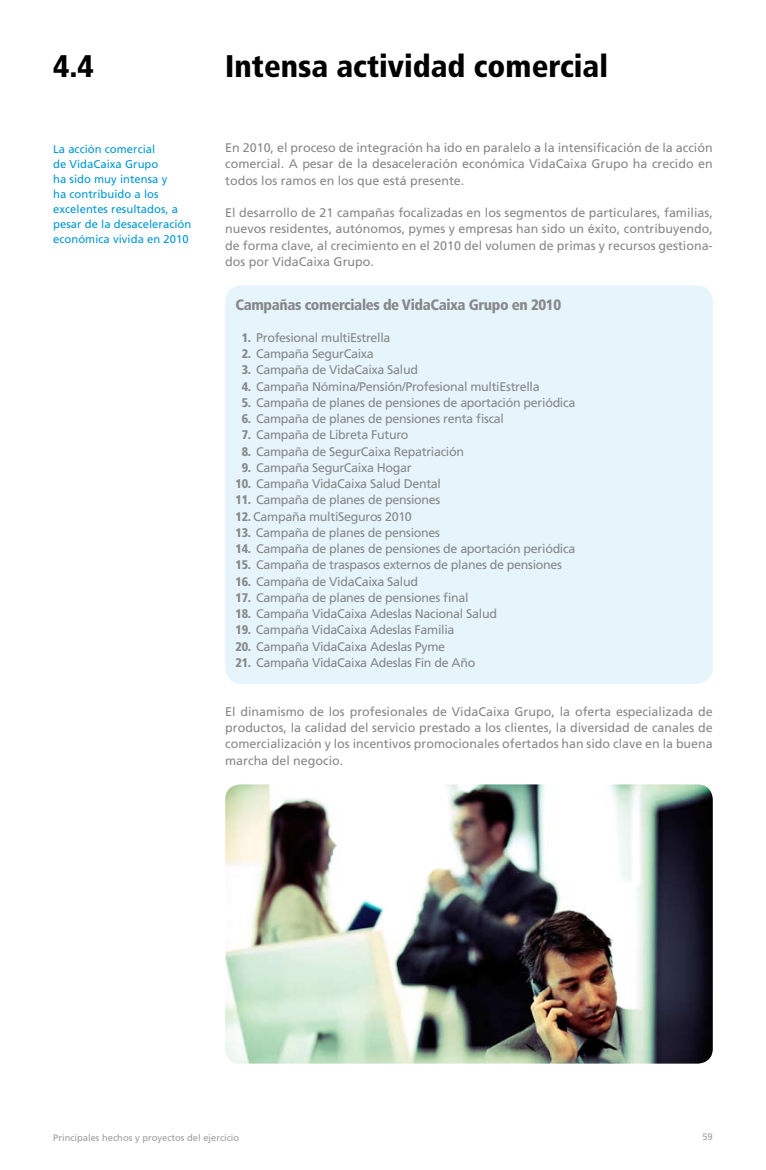
<style>
.page{position:relative;width:766px;height:1170px;background:#fff}
.page>*{position:absolute;margin:0;border:0;box-sizing:border-box;transform-origin:0 0}
.t1{font:900 condensed 31.25px "Frutiger LT Std";color:#000}
.t2{font:900 condensed 15px "Frutiger LT Std";letter-spacing:-.025em;color:#878889}
.t3{font:12.5px/16.2px "Frutiger LT Std";letter-spacing:-.025em;color:#878889;text-align:justify}
.t4{font:11.25px/15px "Frutiger LT Std";letter-spacing:.005em;color:#0098d4}
.t5{font:9.38px "Frutiger LT Std";color:#9c9d9f}
.s1{font-weight:900;font-stretch:condensed}
</style>
<div class="page">
<img style="left:225px;top:784px;width:487px;height:279px;border-radius:15px">
<div style="left:225px;top:285px;width:487px;height:399px;background:#e6f5fb;border-radius:16px"></div>
<h1 class="t1" style="left:53px;top:47px;width:42px">4.4</h1>
<h1 class="t1" style="left:225px;top:47px;width:384px">Intensa actividad comercial</h1>
<p class="t4" style="left:53px;top:142px;width:140px">La acción comercial<br>de VidaCaixa Grupo<br>ha sido muy intensa y<br>ha contribuido a los excelentes resultados, a pesar de la desaceleración económica vivida en 2010</p>
<p class="t3" style="left:225px;top:140px;width:489px">En 2010, el proceso de integración ha ido en paralelo a la intensificación de la acción comercial. A pesar de la desaceleración económica VidaCaixa Grupo ha crecido en todos los ramos en los que está presente.</p>
<p class="t3" style="left:225px;top:205px;width:489px">El desarrollo de 21 campañas focalizadas en los segmentos de particulares, familias, nuevos residentes, autónomos, pymes y empresas han sido un éxito, contribuyendo, de forma clave, al crecimiento en el 2010 del volumen de primas y recursos gestiona&shy;dos por VidaCaixa Grupo.</p>
<p class="t2" style="left:235px;top:296px;width:327px">Campañas comerciales de VidaCaixa Grupo en 2010</p>
<p class="t3" style="left:242px;top:329px;width:150px"><span class="s1">1.</span> Profesional multiEstrella</p>
<p class="t3" style="left:242px;top:345px;width:134px"><span class="s1">2.</span> Campaña SegurCaixa</p>
<p class="t3" style="left:242px;top:362px;width:178px"><span class="s1">3.</span> Campaña de VidaCaixa Salud</p>
<p class="t3" style="left:242px;top:378px;width:299px"><span class="s1">4.</span> Campaña Nómina/Pensión/Profesional multiEstrella</p>
<p class="t3" style="left:242px;top:394px;width:335px"><span class="s1">5.</span> Campaña de planes de pensiones de aportación periódica</p>
<p class="t3" style="left:242px;top:410px;width:264px"><span class="s1">6.</span> Campaña de planes de pensiones renta fiscal</p>
<p class="t3" style="left:242px;top:427px;width:168px"><span class="s1">7.</span> Campaña de Libreta Futuro</p>
<p class="t3" style="left:242px;top:443px;width:224px"><span class="s1">8.</span> Campaña de SegurCaixa Repatriación</p>
<p class="t3" style="left:242px;top:459px;width:171px"><span class="s1">9.</span> Campaña SegurCaixa Hogar</p>
<p class="t3" style="left:235px;top:475px;width:207px"><span class="s1">10.</span> Campaña VidaCaixa Salud Dental</p>
<p class="t3" style="left:235px;top:492px;width:206px"><span class="s1">11.</span> Campaña de planes de pensiones</p>
<p class="t3" style="left:235px;top:508px;width:178px"><span class="s1">12.</span> Campaña multiSeguros 2010</p>
<p class="t3" style="left:235px;top:524px;width:206px"><span class="s1">13.</span> Campaña de planes de pensiones</p>
<p class="t3" style="left:235px;top:540px;width:341px"><span class="s1">14.</span> Campaña de planes de pensiones de aportación periódica</p>
<p class="t3" style="left:235px;top:557px;width:328px"><span class="s1">15.</span> Campaña de traspasos externos de planes de pensiones</p>
<p class="t3" style="left:235px;top:573px;width:184px"><span class="s1">16.</span> Campaña de VidaCaixa Salud</p>
<p class="t3" style="left:235px;top:589px;width:235px"><span class="s1">17.</span> Campaña de planes de pensiones final</p>
<p class="t3" style="left:235px;top:605px;width:263px"><span class="s1">18.</span> Campaña VidaCaixa Adeslas Nacional Salud</p>
<p class="t3" style="left:235px;top:622px;width:220px"><span class="s1">19.</span> Campaña VidaCaixa Adeslas Familia</p>
<p class="t3" style="left:235px;top:638px;width:211px"><span class="s1">20.</span> Campaña VidaCaixa Adeslas Pyme</p>
<p class="t3" style="left:235px;top:654px;width:241px"><span class="s1">21.</span> Campaña VidaCaixa Adeslas Fin de Año</p>
<p class="t3" style="left:225px;top:703px;width:489px">El dinamismo de los profesionales de VidaCaixa Grupo, la oferta especializada de productos, la calidad del servicio prestado a los clientes, la diversidad de canales de comercialización y los incentivos promocionales ofertados han sido clave en la buena marcha del negocio.</p>
<p class="t5" style="left:53px;top:1132px;width:187px">Principales hechos y proyectos del ejercicio</p>
<p class="t5" style="left:702px;top:1131px;width:12px">59</p>
</div>
